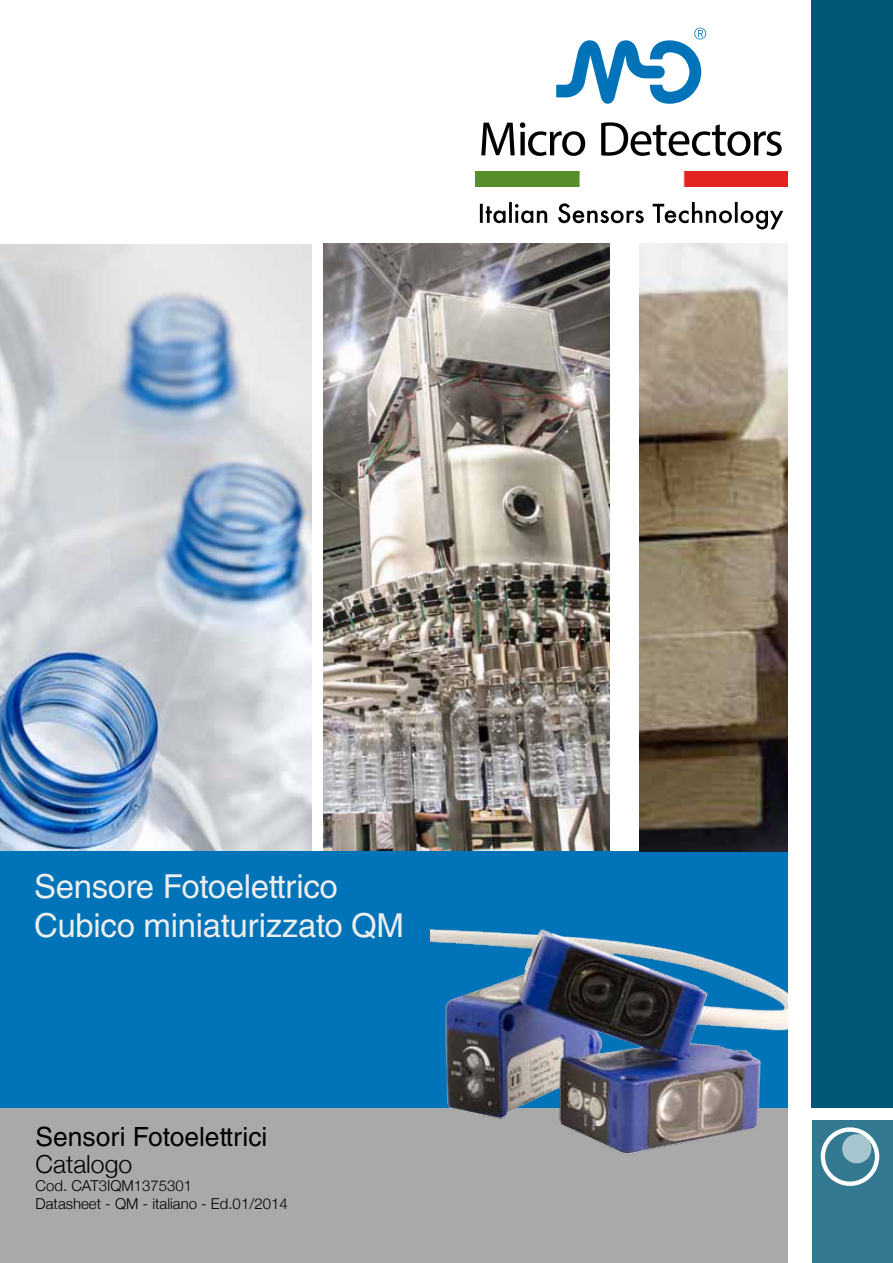
<style>
.page{position:relative;width:893px;height:1263px;background:#fff}
.page>*{position:absolute;margin:0;border:0;box-sizing:border-box;transform-origin:0 0}
.t1{font:33px/39.6px "Helvetica LT Std";letter-spacing:-.01em;color:#eceded}
.t2{font:26.4px "Helvetica LT Std";color:#000}
.t3{font:300 24.9px "Helvetica Neue";color:#000}
.t4{font:300 15px/18px "Helvetica Neue";color:#000}
</style>
<div class="page">
<div style="left:812px;top:1120px;width:81px;height:143px;background:#337991"></div>
<div style="left:812px;top:0;width:81px;height:1108px;background:#005876"></div>
<svg style="left:821px;top:1127px;width:58px;height:59px"></svg>
<div style="left:842px;top:1134px;width:29px;height:29px;background:#a7c5cf;border-radius:50%"></div>
<img style="left:0;top:244px;width:311px;height:607px">
<img style="left:323px;top:244px;width:286px;height:607px">
<div style="left:0;top:1028px;width:787px;height:235px;background:#aaa9aa"></div>
<div style="left:0;top:851px;width:787px;height:257px;background:#0073b9"></div>
<svg style="left:556px;top:28px;width:150px;height:76px"></svg>
<svg style="left:481px;top:122px;width:104px;height:34px"></svg>
<svg style="left:601px;top:122px;width:181px;height:34px"></svg>
<svg style="left:480px;top:202px;width:303px;height:27px"></svg>
<img style="left:475px;top:171px;width:313px;height:16px">
<img style="left:431px;top:929px;width:356px;height:225px">
<img style="left:639px;top:244px;width:148px;height:607px">
<h1 class="t1" style="left:34px;top:866px;width:371px">Sensore Fotoelettrico<br>Cubico miniaturizzato QM</h1>
<h2 class="t2" style="left:36px;top:1121px;width:233px">Sensori Fotoelettrici</h2>
<h3 class="t3" style="left:36px;top:1143px;width:98px">Catalogo</h3>
<p class="t4" style="left:36px;top:1175px;width:254px">Cod. CAT3IQM1375301<br>Datasheet - QM - italiano - Ed.01/2014</p>
</div>
